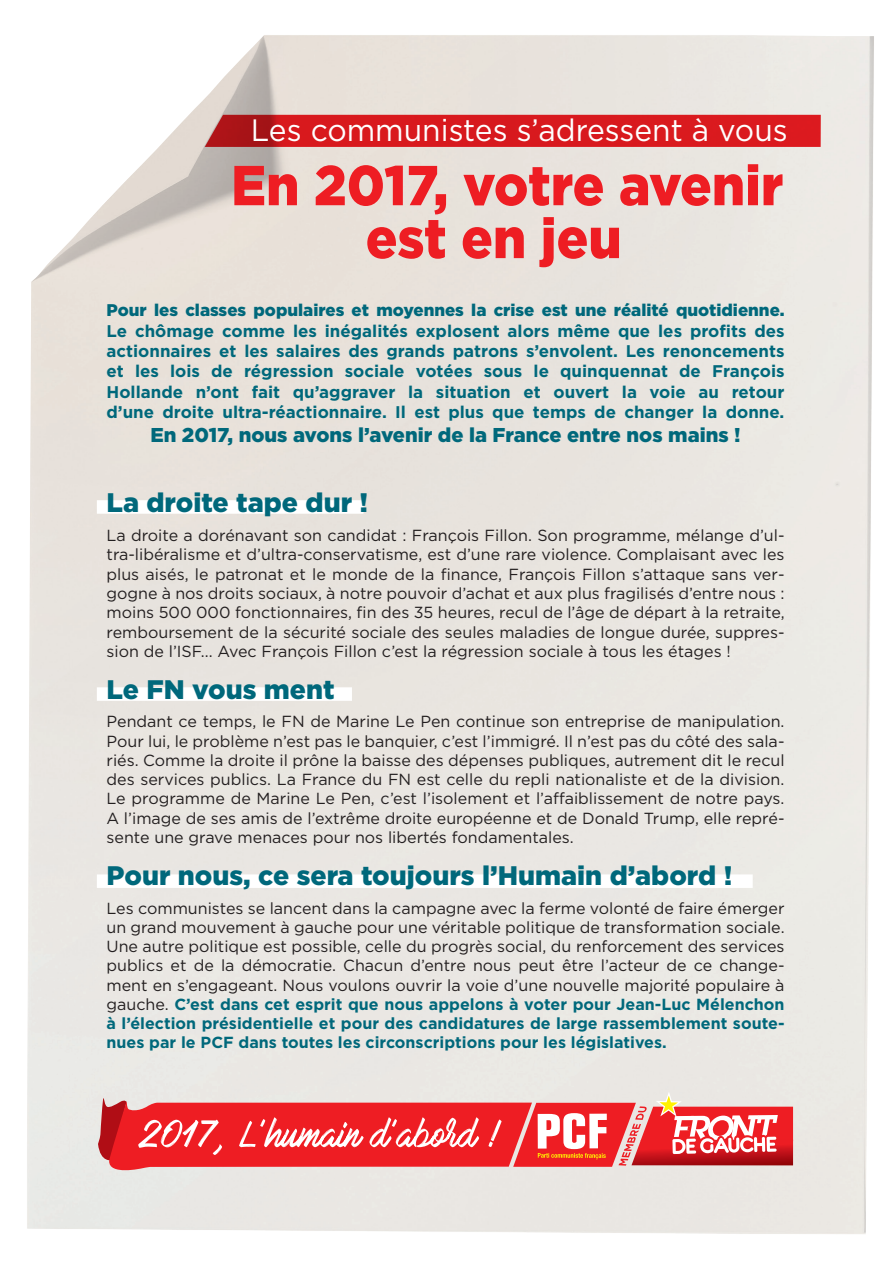
<style>
.page{position:relative;width:893px;height:1263px;background:#fff}
.page>*{position:absolute;margin:0;border:0;box-sizing:border-box;transform-origin:0 0}
.t1{font:900 56.25px/52.9px "Gotham";color:#ee1d23;text-align:center;scale:.93 1}
.t2{font:30.9px "Gotham";color:#fff}
.corps{font:900 26.85px "Gotham";color:#00687b}
.corps-2{font:900 20.1px "Gotham";color:#00687b}
.corps-3{font:700 16.95px/20.2px "Gotham";color:#00687b;text-align:justify}
.corps-4{font:16.05px/19.2px "Gotham";color:#231f20;text-align:justify}
.s1{font-weight:900}
.s2{font-weight:700;color:#00687b}
</style>
<div class="page">
<svg style="left:205px;top:115px;width:616px;height:32px;background:#d41c20"></svg>
<svg style="left:98px;top:1091px;width:695px;height:85px;background:#eb6f71"></svg>
<p class="t2" style="left:251px;top:111px;width:538px">Les communistes s’adressent à vous</p>
<p class="t1" style="left:231px;top:158px;width:595px">En 2017, votre avenir est en jeu</p>
<p class="corps-3" style="left:107px;top:300px;width:680px"><span class="s1">Pour les classes populaires et moyennes la crise est une réalité quotidienne.<br></span>Le chômage comme les inégalités explosent alors même que les profits des actionnaires et les salaires des grands patrons s’envolent. Les renoncements et les lois de régression sociale votées sous le quinquennat de François Hollande n’ont fait qu’aggraver la situation et ouvert la voie au retour d’une droite ultra-réactionnaire. Il est plus que temps de changer la donne.</p>
<p class="corps-2" style="left:150px;top:421px;width:592px">En 2017, nous avons l’avenir de la France entre nos mains !</p>
<p class="corps" style="left:107px;top:484px;width:263px">La droite tape dur !</p>
<p class="corps-4" style="left:107px;top:525px;width:680px">La droite a dorénavant son candidat : François Fillon. Son programme, mélange d’ul&shy;tra-libéralisme et d’ultra-conservatisme, est d’une rare violence. Complaisant avec les plus aisés, le patronat et le monde de la finance, François Fillon s’attaque sans ver&shy;gogne à nos droits sociaux, à notre pouvoir d’achat et aux plus fragilisés d’entre nous : moins 500 000 fonctionnaires, fin des 35 heures, recul de l’âge de départ à la retraite, remboursement de la sécurité sociale des seules maladies de longue durée, suppres&shy;sion de l’ISF... Avec François Fillon c’est la régression sociale à tous les étages !</p>
<p class="corps" style="left:107px;top:670px;width:230px">Le FN vous ment</p>
<p class="corps-4" style="left:107px;top:712px;width:680px">Pendant ce temps, le FN de Marine Le Pen continue son entreprise de manipulation.<br>Pour lui, le problème n’est pas le banquier, c’est l’immigré. Il n’est pas du côté des sala&shy;riés. Comme la droite il prône la baisse des dépenses publiques, autrement dit le recul des services publics. La France du FN est celle du repli nationaliste et de la division.<br>Le programme de Marine Le Pen, c’est l’isolement et l’affaiblissement de notre pays.<br>A l’image de ses amis de l’extrême droite européenne et de Donald Trump, elle repré&shy;sente une grave menaces pour nos libertés fondamentales.</p>
<p class="corps" style="left:107px;top:857px;width:627px">Pour nous, ce sera toujours l’Humain d’abord !</p>
<p class="corps-4" style="left:107px;top:898px;width:680px">Les communistes se lancent dans la campagne avec la ferme volonté de faire émerger un grand mouvement à gauche pour une véritable politique de transformation sociale.<br>Une autre politique est possible, celle du progrès social, du renforcement des services publics et de la démocratie. Chacun d’entre nous peut être l’acteur de ce change&shy;ment en s’engageant. Nous voulons ouvrir la voie d’une nouvelle majorité populaire à gauche. <span class="s2">C’est dans cet esprit que nous appelons à voter pour Jean-Luc Mélenchon à l’élection présidentielle et pour des candidatures de large rassemblement soute&shy;nues par le PCF dans toutes les circonscriptions pour les législatives.</span></p>
</div>
